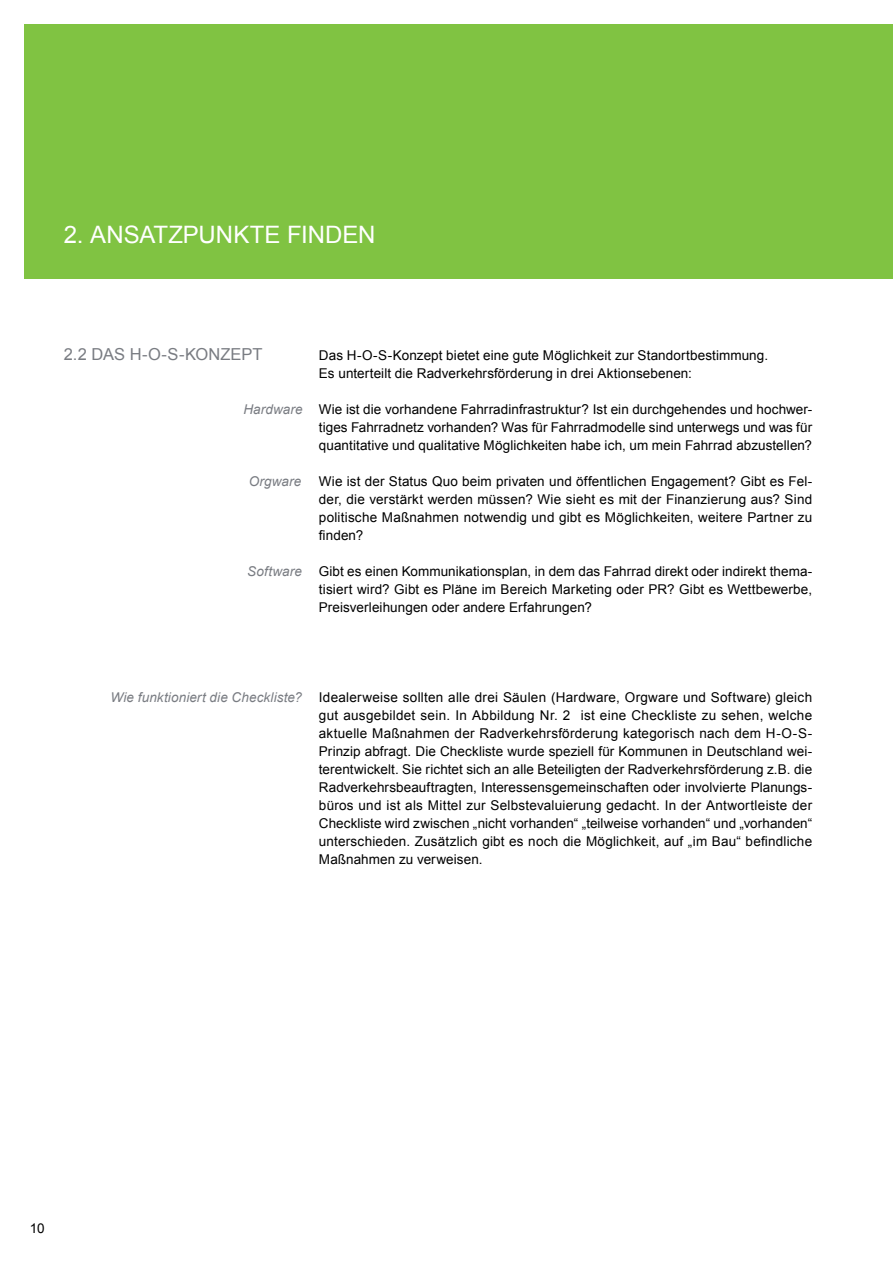
<style>
.page{position:relative;width:893px;height:1263px;background:#fff}
.page>*{position:absolute;margin:0;border:0;box-sizing:border-box;transform-origin:0 0}
.Barrierefreie_Titel{font:24px "Arial";letter-spacing:-.005em;color:#fff}
.Subheadline{font:16.5px "Arial";letter-spacing:-.005em;color:#797c82}
.Fließtext{font:13.5px/18px "Arial";letter-spacing:.005em;color:#000;text-align:justify}
.t1{font:italic 13.5px "Arial";letter-spacing:.01em;color:#797c82}
</style>
<div class="page">
<div style="left:24px;top:24px;width:869px;height:255px;background:#80c342"></div>
<p class="Barrierefreie_Titel" style="left:64px;top:219px;width:313px">2. ANSATZPUNKTE FINDEN</p>
<p class="Subheadline" style="left:64px;top:343px;width:200px">2.2 DAS H-O-S-KONZEPT</p>
<p class="t1" style="left:243px;top:401px;width:61px">Hardware</p>
<p class="t1" style="left:249px;top:473px;width:54px">Orgware</p>
<p class="t1" style="left:247px;top:563px;width:56px">Software</p>
<p class="Fließtext" style="left:319px;top:346px;width:451px">Das H-O-S-Konzept bietet eine gute Möglichkeit zur Standortbestimmung.</p>
<p class="Fließtext" style="left:319px;top:364px;width:374px">Es unterteilt die Radverkehrsförderung in drei Aktionsebenen:</p>
<p class="Fließtext" style="left:319px;top:400px;width:495px">Wie ist die vorhandene Fahrradinfrastruktur? Ist ein durchgehendes und hochwer&shy;tiges Fahrradnetz vorhanden? Was für Fahrradmodelle sind unterwegs und was für quantitative und qualitative Möglichkeiten habe ich, um mein Fahrrad abzustellen?</p>
<p class="Fließtext" style="left:319px;top:472px;width:495px">Wie ist der Status Quo beim privaten und öffentlichen Engagement? Gibt es Fel&shy;der, die verstärkt werden müssen? Wie sieht es mit der Finanzierung aus? Sind politische Maßnahmen notwendig und gibt es Möglichkeiten, weitere Partner zu finden?</p>
<p class="Fließtext" style="left:319px;top:562px;width:495px">Gibt es einen Kommunikationsplan, in dem das Fahrrad direkt oder indirekt thema&shy;tisiert wird? Gibt es Pläne im Bereich Marketing oder PR? Gibt es Wettbewerbe, Preisverleihungen oder andere Erfahrungen?</p>
<p class="t1" style="left:110px;top:689px;width:193px">Wie funktioniert die Checkliste?</p>
<p class="Fließtext" style="left:319px;top:688px;width:495px">Idealerweise sollten alle drei Säulen (Hardware, Orgware und Software) gleich gut ausgebildet sein. In Abbildung Nr. 2 ist eine Checkliste zu sehen, welche aktuelle Maßnahmen der Radverkehrsförderung kategorisch nach dem H-O-S-Prinzip abfragt. Die Checkliste wurde speziell für Kommunen in Deutschland wei&shy;terentwickelt. Sie richtet sich an alle Beteiligten der Radverkehrsförderung z.B. die Radverkehrsbeauftragten, Interessensgemeinschaften oder involvierte Planungs&shy;büros und ist als Mittel zur Selbstevaluierung gedacht. In der Antwortleiste der Checkliste wird zwischen „nicht vorhanden“ „teilweise vorhanden“ und „vorhanden“ unterschieden. Zusätzlich gibt es noch die Möglichkeit, auf „im Bau“ befindliche Maßnahmen zu verweisen.</p>
<p class="Fließtext" style="left:30px;top:1219px;width:17px">10</p>
</div>
